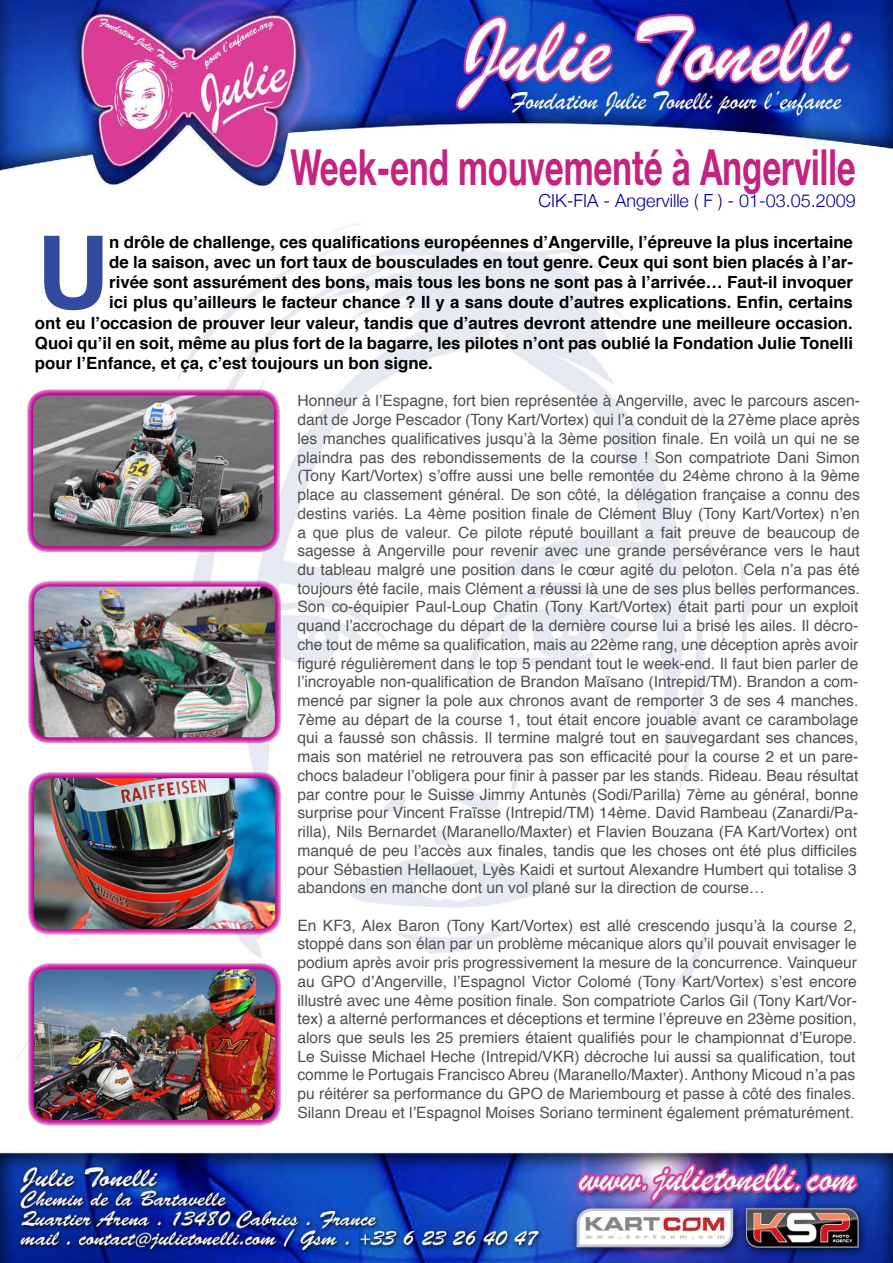
<style>
.page{position:relative;width:893px;height:1263px;background:#fff}
.page>*{position:absolute;margin:0;border:0;box-sizing:border-box;transform-origin:0 0}
.t1{font:700 100.8px "Helvetica";color:#334b9f}
.t2{font:700 49.5px "Helvetica Neue";color:#c42480;scale:.67 1}
.t3{font:300 18px "Helvetica Neue";color:#01009a}
.t4{font:700 16.8px "Helvetica";color:#000}
.t5{font:15.6px/18.8px "Helvetica";color:#505050}
</style>
<div class="page">
<img style="left:0;top:0;width:893px;height:1263px">
<img style="left:31px;top:966px;width:247px;height:157px">
<div style="left:28px;top:963px;width:253px;height:163px;border:6px solid #bf0094;border-radius:18px"></div>
<img style="left:31px;top:583px;width:247px;height:157px">
<div style="left:28px;top:580px;width:253px;height:163px;border:6px solid #bf0094;border-radius:18px"></div>
<img style="left:31px;top:775px;width:246px;height:157px">
<div style="left:28px;top:772px;width:253px;height:163px;border:6px solid #bf0094;border-radius:18px"></div>
<img style="left:30px;top:392px;width:247px;height:157px">
<div style="left:27px;top:389px;width:253px;height:163px;border:6px solid #bf0094;border-radius:18px"></div>
<h2 class="t2" style="left:291px;top:137px;width:845px">Week-end mouvementé à Angerville</h2>
<p class="t3" style="left:539px;top:189px;width:319px">CIK-FIA - Angerville ( F ) - 01-03.05.2009</p>
<h1 class="t1" style="left:36px;top:191px;width:74px">U</h1>
<p class="t4" style="left:109px;top:228px;width:745px">n drôle de challenge, ces qualifications européennes d’Angerville, l’épreuve la plus incertaine</p>
<p class="t4" style="left:109px;top:249px;width:745px">de la saison, avec un fort taux de bousculades en tout genre. Ceux qui sont bien placés à l’ar-</p>
<p class="t4" style="left:109px;top:269px;width:745px">rivée sont assurément des bons, mais tous les bons ne sont pas à l’arrivée… Faut-il invoquer</p>
<p class="t4" style="left:109px;top:289px;width:745px">ici plus qu’ailleurs le facteur chance ? Il y a sans doute d’autres explications. Enfin, certains</p>
<p class="t4" style="left:35px;top:309px;width:819px">ont eu l’occasion de prouver leur valeur, tandis que d’autres devront attendre une meilleure occasion.</p>
<p class="t4" style="left:35px;top:329px;width:820px">Quoi qu’il en soit, même au plus fort de la bagarre, les pilotes n’ont pas oublié la Fondation Julie Tonelli</p>
<p class="t4" style="left:35px;top:349px;width:399px">pour l’Enfance, et ça, c’est toujours un bon signe.</p>
<p class="t5" style="left:297px;top:392px;width:564px">Honneur à l’Espagne, fort bien représentée à Angerville, avec le parcours ascen&shy;dant de Jorge Pescador (Tony Kart/Vortex) qui l’a conduit de la 27ème place après les manches qualificatives jusqu’à la 3ème position finale. En voilà un qui ne se plaindra pas des rebondissements de la course ! Son compatriote Dani Simon (Tony Kart/Vortex) s’offre aussi une belle remontée du 24ème chrono à la 9ème place au classement général. De son côté, la délégation française a connu des destins variés. La 4ème position finale de Clément Bluy (Tony Kart/Vortex) n’en a que plus de valeur. Ce pilote réputé bouillant a fait preuve de beaucoup de sagesse à Angerville pour revenir avec une grande persévérance vers le haut du tableau malgré une position dans le cœur agité du peloton. Cela n’a pas été toujours été facile, mais Clément a réussi là une de ses plus belles performances.<br>Son co-équipier Paul-Loup Chatin (Tony Kart/Vortex) était parti pour un exploit quand l’accrochage du départ de la dernière course lui a brisé les ailes. Il décro&shy;che tout de même sa qualification, mais au 22ème rang, une déception après avoir figuré régulièrement dans le top 5 pendant tout le week-end. Il faut bien parler de l’incroyable non-qualification de Brandon Maïsano (Intrepid/TM). Brandon a com&shy;mencé par signer la pole aux chronos avant de remporter 3 de ses 4 manches.<br>7ème au départ de la course 1, tout était encore jouable avant ce carambolage qui a faussé son châssis. Il termine malgré tout en sauvegardant ses chances, mais son matériel ne retrouvera pas son efficacité pour la course 2 et un pare&shy;chocs baladeur l’obligera pour finir à passer par les stands. Rideau. Beau résultat par contre pour le Suisse Jimmy Antunès (Sodi/Parilla) 7ème au général, bonne surprise pour Vincent Fraïsse (Intrepid/TM) 14ème. David Rambeau (Zanardi/Pa&shy;rilla), Nils Bernardet (Maranello/Maxter) et Flavien Bouzana (FA Kart/Vortex) ont manqué de peu l’accès aux finales, tandis que les choses ont été plus difficiles pour Sébastien Hellaouet, Lyès Kaidi et surtout Alexandre Humbert qui totalise 3 abandons en manche dont un vol plané sur la direction de course…</p>
<p class="t5" style="left:297px;top:916px;width:561px;text-align:justify">En KF3, Alex Baron (Tony Kart/Vortex) est allé crescendo jusqu’à la course 2, stoppé dans son élan par un problème mécanique alors qu’il pouvait envisager le podium après avoir pris progressivement la mesure de la concurrence. Vainqueur au GPO d’Angerville, l’Espagnol Victor Colomé (Tony Kart/Vortex) s’est encore illustré avec une 4ème position finale. Son compatriote Carlos Gil (Tony Kart/Vor&shy;tex) a alterné performances et déceptions et termine l’épreuve en 23ème position, alors que seuls les 25 premiers étaient qualifiés pour le championnat d’Europe.<br>Le Suisse Michael Heche (Intrepid/VKR) décroche lui aussi sa qualification, tout comme le Portugais Francisco Abreu (Maranello/Maxter). Anthony Micoud n’a pas pu réitérer sa performance du GPO de Mariembourg et passe à côté des finales.<br>Silann Dreau et l’Espagnol Moises Soriano terminent également prématurément.</p>
</div>
